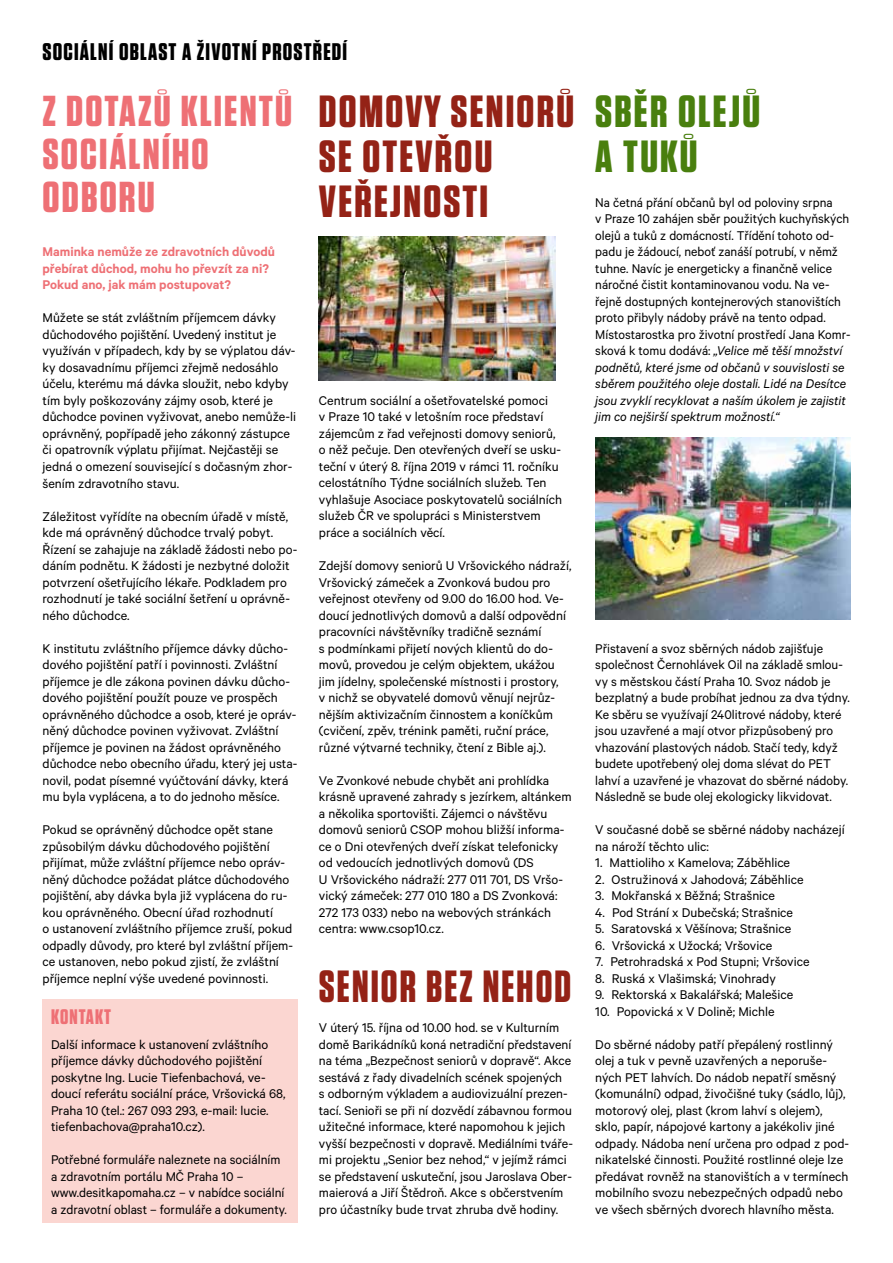
<style>
.page{position:relative;width:893px;height:1263px;background:#fff}
.page>*{position:absolute;margin:0;border:0;box-sizing:border-box;transform-origin:0 0}
.t1{font:700 45px/45px "Tungsten";letter-spacing:.05em;color:#942216}
.t2{font:700 45px/45px "Tungsten";color:#497f0e}
.t3{font:700 45px "Tungsten";letter-spacing:.05em;color:#942216;scale:.94 1}
.t4{font:700 43.2px/43.2px "Tungsten";letter-spacing:.05em;color:#ee7075}
.t5{font:700 24px "Tungsten";letter-spacing:.05em;color:#000}
.t6{font:700 21px "Tungsten";color:#ee7075}
.t7{font:14.25px/16.5px "Calibre";color:#000}
.t8{font:600 14.25px/16.5px "Calibre";color:#ee7075}
.s1{font-style:italic}
</style>
<div class="page">
<img style="left:595px;top:438px;width:255px;height:181px">
<img style="left:319px;top:236px;width:236px;height:145px">
<div style="left:43px;top:999px;width:255px;height:223px;background:#fbd6d1"></div>
<h3 class="t5" style="left:43px;top:38px;width:306px">SOCIÁLNÍ OBLAST A ŽIVOTNÍ PROSTŘEDÍ</h3>
<h2 class="t4" style="left:43px;top:91px;width:155px">Z DOTAZŮ KLIEN</h2>
<h2 class="t4" style="left:259px;top:91px;width:35px">TŮ</h2>
<h2 class="t4" style="left:43px;top:134px;width:36px">SOCIÁLNÍHO<br>ODBORU</h2>
<p class="t8" style="left:43px;top:243px;width:234px">Maminka nemůže ze zdravotních důvodů přebírat důchod, mohu ho převzít za ni?<br>Pokud ano, jak mám postupovat?</p>
<p class="t7" style="left:43px;top:309px;width:255px">Můžete se stát zvláštním příjemcem dávky důchodového pojištění. Uvedený institut je využíván v případech, kdy by se výplatou dáv&shy;ky dosavadnímu příjemci zřejmě nedosáhlo účelu, kterému má dávka sloužit, nebo kdyby tím byly poškozovány zájmy osob, které je důchodce povinen vyživovat, anebo nemůže-li oprávněný, popřípadě jeho zákonný zástupce či opatrovník výplatu přijímat. Nejčastěji se jedná o omezení související s dočasným zhor&shy;šením zdravotního stavu.</p>
<p class="t7" style="left:43px;top:507px;width:256px">Záležitost vyřídíte na obecním úřadě v místě, kde má oprávněný důchodce trvalý pobyt.<br>Řízení se zahajuje na základě žádosti nebo po&shy;dáním podnětu. K žádosti je nezbytné doložit potvrzení ošetřujícího lékaře. Podkladem pro rozhodnutí je také sociální šetření u oprávně&shy;ného důchodce.</p>
<p class="t7" style="left:43px;top:639px;width:256px">K institutu zvláštního příjemce dávky důcho&shy;dového pojištění patří i povinnosti. Zvláštní příjemce je dle zákona povinen dávku důcho&shy;dového pojištění použít pouze ve prospěch oprávněného důchodce a osob, které je opráv&shy;něný důchodce povinen vyživovat. Zvláštní příjemce je povinen na žádost oprávněného důchodce nebo obecního úřadu, který jej usta&shy;novil, podat písemné vyúčtování dávky, která mu byla vyplácena, a to do jednoho měsíce.</p>
<p class="t7" style="left:43px;top:821px;width:252px">Pokud se oprávněný důchodce opět stane způsobilým dávku důchodového pojištění přijímat, může zvláštní příjemce nebo opráv&shy;něný důchodce požádat plátce důchodového pojištění, aby dávka byla již vyplácena do ru&shy;kou oprávněného. Obecní úřad rozhodnutí<br>o ustanovení zvláštního příjemce zruší, pokud odpadly důvody, pro které byl zvláštní příjem&shy;ce ustanoven, nebo pokud zjistí, že zvláštní příjemce neplní výše uvedené povinnosti.</p>
<h3 class="t6" style="left:51px;top:1006px;width:62px">KONTAKT</h3>
<p class="t7" style="left:51px;top:1035px;width:236px">Další informace k ustanovení zvláštního příjemce dávky důchodového pojištění poskytne Ing. Lucie Tiefenbachová, ve&shy;doucí referátu sociální práce, Vršovická 68, Praha 10 (tel.: 267 093 293, e-mail: lucie. tiefenbachova@praha10.cz).</p>
<p class="t7" style="left:51px;top:1151px;width:237px">Potřebné formuláře naleznete na sociálním a zdravotním portálu MČ Praha 10 – www.desitkapomaha.cz – v nabídce sociální a zdravotní oblast – formuláře a dokumenty.</p>
<h1 class="t1" style="left:319px;top:91px;width:22px">DOMOV</h1>
<h1 class="t1" style="left:424px;top:91px;width:64px">Y SENIOR</h1>
<h1 class="t1" style="left:556px;top:91px;width:19px">Ů</h1>
<h1 class="t1" style="left:319px;top:136px;width:168px">SE OTEVŘOU<br>VEŘEJNOSTI</h1>
<p class="t7" style="left:319px;top:392px;width:245px">Centrum sociální a ošetřovatelské pomoci<br>v Praze 10 také v letošním roce představí zájemcům z řad veřejnosti domovy seniorů, o něž pečuje. Den otevřených dveří se usku&shy;teční v úterý 8. října 2019 v rámci 11. ročníku celostátního Týdne sociálních služeb. Ten vyhlašuje Asociace poskytovatelů sociálních služeb ČR ve spolupráci s Ministerstvem práce a sociálních věcí.</p>
<p class="t7" style="left:319px;top:557px;width:254px">Zdejší domovy seniorů U Vršovického nádraží, Vršovický zámeček a Zvonková budou pro veřejnost otevřeny od 9.00 do 16.00 hod. Ve&shy;doucí jednotlivých domovů a další odpovědní pracovníci návštěvníky tradičně seznámí<br>s podmínkami přijetí nových klientů do do&shy;movů, provedou je celým objektem, ukážou jim jídelny, společenské místnosti i prostory,<br>v nichž se obyvatelé domovů věnují nejrůz&shy;nějším aktivizačním činnostem a koníčkům (cvičení, zpěv, trénink paměti, ruční práce, různé výtvarné techniky, čtení z Bible aj.).</p>
<p class="t7" style="left:319px;top:771px;width:254px">Ve Zvonkové nebude chybět ani prohlídka krásně upravené zahrady s jezírkem, altánkem a několika sportovišti. Zájemci o návštěvu domovů seniorů CSOP mohou bližší informa&shy;ce o Dni otevřených dveří získat telefonicky od vedoucích jednotlivých domovů (DS<br>U Vršovického nádraží: 277 011 701, DS Vršo&shy;vický zámeček: 277 010 180 a DS Zvonková:<br>272 173 033) nebo na webových stránkách centra: www.csop10.cz.</p>
<h1 class="t3" style="left:319px;top:962px;width:37px">SENIOR</h1>
<h1 class="t3" style="left:426px;top:962px;width:80px">BE Z NEHOD</h1>
<p class="t7" style="left:319px;top:1019px;width:256px">V úterý 15. října od 10.00 hod. se v Kulturním domě Barikádníků koná netradiční představení na téma „Bezpečnost seniorů v dopravě“. Akce sestává z řady divadelních scének spojených<br>s odborným výkladem a audiovizuální prezen&shy;tací. Senioři se při ní dozvědí zábavnou formou užitečné informace, které napomohou k jejich vyšší bezpečnosti v dopravě. Mediálními tváře&shy;mi projektu „Senior bez nehod,“ v jejímž rámci se představení uskuteční, jsou Jaroslava Ober&shy;maierová a Jiří Štědroň. Akce s občerstvením pro účastníky bude trvat zhruba dvě hodiny.</p>
<h1 class="t2" style="left:595px;top:91px;width:166px">SBĚR OLEJŮ<br>A TUKŮ</h1>
<p class="t7" style="left:595px;top:194px;width:257px">Na četná přání občanů byl od poloviny srpna<br>v Praze 10 zahájen sběr použitých kuchyňských olejů a tuků z domácností. Třídění tohoto od&shy;padu je žádoucí, neboť zanáší potrubí, v němž tuhne. Navíc je energeticky a finančně velice náročné čistit kontaminovanou vodu. Na ve&shy;řejně dostupných kontejnerových stanovištích proto přibyly nádoby právě na tento odpad.<br>Místostarostka pro životní prostředí Jana Komr&shy;sková k tomu dodává: <span class="s1">„Velice mě těší množství podnětů, které jsme od občanů v souvislosti se sběrem použitého oleje dostali. Lidé na Desítce jsou zvyklí recyklovat a naším úkolem je zajistit jim co nejširší spektrum možností.“</span></p>
<p class="t7" style="left:595px;top:639px;width:256px">Přistavení a svoz sběrných nádob zajišťuje společnost Černohlávek Oil na základě smlou&shy;vy s městskou částí Praha 10. Svoz nádob je bezplatný a bude probíhat jednou za dva týdny.<br>Ke sběru se využívají 240litrové nádoby, které jsou uzavřené a mají otvor přizpůsobený pro vhazování plastových nádob. Stačí tedy, když budete upotřebený olej doma slévat do PET lahví a uzavřené je vhazovat do sběrné nádoby.<br>Následně se bude olej ekologicky likvidovat.</p>
<p class="t7" style="left:595px;top:821px;width:251px">V současné době se sběrné nádoby nacházejí na nároží těchto ulic:</p>
<p class="t7" style="left:595px;top:854px;width:196px">1. Mattioliho x Kamelova; Záběhlice</p>
<p class="t7" style="left:595px;top:870px;width:210px">2. Ostružinová x Jahodová; Záběhlice</p>
<p class="t7" style="left:595px;top:887px;width:181px">3. Mokřanská x Běžná; Strašnice</p>
<p class="t7" style="left:595px;top:903px;width:199px">4. Pod Strání x Dubečská; Strašnice</p>
<p class="t7" style="left:595px;top:920px;width:198px">5. Saratovská x Věšínova; Strašnice</p>
<p class="t7" style="left:595px;top:936px;width:178px">6. Vršovická x Užocká; Vršovice</p>
<p class="t7" style="left:595px;top:953px;width:216px">7. Petrohradská x Pod Stupni; Vršovice</p>
<p class="t7" style="left:595px;top:969px;width:182px">8. Ruská x Vlašimská; Vinohrady</p>
<p class="t7" style="left:595px;top:986px;width:199px">9. Rektorská x Bakalářská; Malešice</p>
<p class="t7" style="left:595px;top:1002px;width:181px">10. Popovická x V Dolině; Michle</p>
<p class="t7" style="left:595px;top:1035px;width:255px">Do sběrné nádoby patří přepálený rostlinný olej a tuk v pevně uzavřených a neporuše&shy;ných PET lahvích. Do nádob nepatří směsný (komunální) odpad, živočišné tuky (sádlo, lůj), motorový olej, plast (krom lahví s olejem), sklo, papír, nápojové kartony a jakékoliv jiné odpady. Nádoba není určena pro odpad z pod&shy;nikatelské činnosti. Použité rostlinné oleje lze předávat rovněž na stanovištích a v termínech mobilního svozu nebezpečných odpadů nebo ve všech sběrných dvorech hlavního města.</p>
</div>
